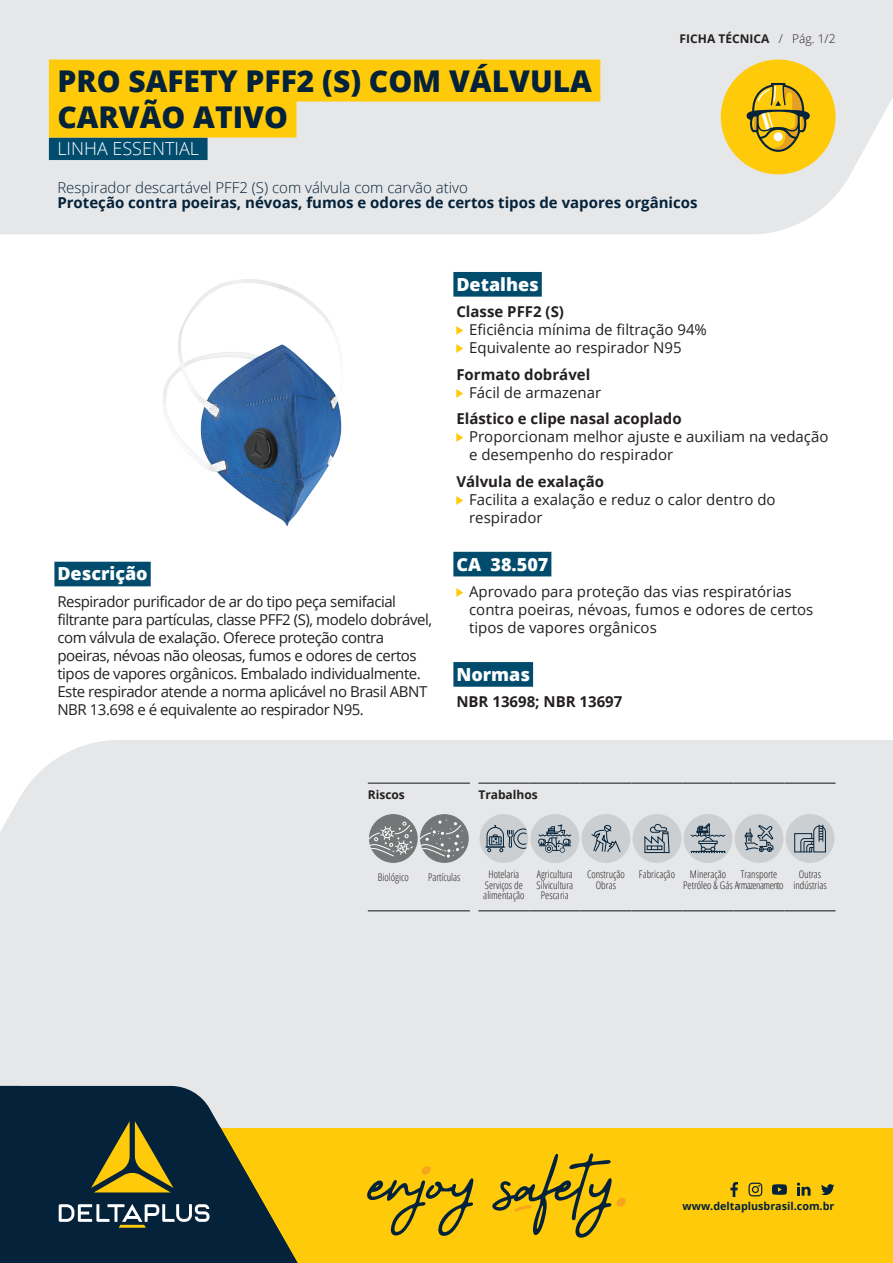
<style>
.page{position:relative;width:893px;height:1263px;background:#fff}
.page>*{position:absolute;margin:0;border:0;box-sizing:border-box;transform-origin:0 0}
.t1{font:800 30px/36px "Open Sans";color:#042239}
.t2{font:800 18px "Open Sans";color:#fff}
.t3{font:300 18px "Open Sans";color:#fff}
.t4{font:15px/18px "Open Sans";letter-spacing:-.03em;color:#231f20}
.t5{font:15px/18px "Open Sans";color:#231f20}
.t6{font:700 15px "Open Sans";color:#231f20}
.t7{font:700 15px "Open Sans";color:#042239}
.t8{font:300 15px "Open Sans";color:#042239}
.t9{font:700 12px "Open Sans";color:#231f20}
.t10{font:300 12px "Open Sans";color:#231f20}
.t11{font:700 10.8px "Open Sans";color:#042239}
.t12{font:300 10.5px/10.5px "Open Sans Condensed";color:#231f20;text-align:center}
.t13{font:300 10.5px "Open Sans Condensed";letter-spacing:-.05em;color:#231f20}
.t14{font:9px "Arrows";color:#feca0a}
</style>
<div class="page">
<div style="left:0;top:740px;width:893px;height:388px;background:#e6e7e9"></div>
<div style="left:0;top:0;width:893px;height:234px;background:#e6e7e9"></div>
<div style="left:453px;top:272px;width:89px;height:25px;background:#014b6c"></div>
<div style="left:453px;top:552px;width:98px;height:24px;background:#014b6c"></div>
<div style="left:453px;top:662px;width:80px;height:25px;background:#014b6c"></div>
<div style="left:54px;top:562px;width:97px;height:24px;background:#014b6c"></div>
<img style="left:163px;top:279px;width:179px;height:247px">
<div style="left:615px;top:1128px;width:278px;height:135px;background:#feca0a"></div>
<div style="left:130px;top:1128px;width:522px;height:135px;background:#feca0a"></div>
<div style="left:616px;top:1198px;width:10px;height:9px;background:#f9a51b;border-radius:3px"></div>
<div style="left:422px;top:1166px;width:9px;height:9px;background:#f9a51b;border-radius:3px"></div>
<svg style="left:367px;top:1178px;width:106px;height:58px"></svg>
<svg style="left:492px;top:1153px;width:120px;height:85px"></svg>
<svg style="left:730px;top:1182px;width:8px;height:15px"></svg>
<svg style="left:748px;top:1182px;width:14px;height:14px"></svg>
<svg style="left:772px;top:1184px;width:15px;height:11px"></svg>
<svg style="left:797px;top:1182px;width:13px;height:14px"></svg>
<svg style="left:821px;top:1184px;width:13px;height:11px"></svg>
<svg style="left:0;top:1086px;width:310px;height:177px;background:#3f4e42"></svg>
<svg style="left:91px;top:1121px;width:82px;height:71px"></svg>
<svg style="left:59px;top:1204px;width:150px;height:24px;background:#526571"></svg>
<div style="left:721px;top:60px;width:115px;height:114px;background:#feca0a;border-radius:50%"></div>
<svg style="left:747px;top:83px;width:63px;height:69px"></svg>
<hr style="left:478px;top:782px;width:51px;height:2px;background:#57585a">
<hr style="left:529px;top:782px;width:51px;height:2px;background:#57585a">
<hr style="left:580px;top:782px;width:51px;height:2px;background:#57585a">
<hr style="left:631px;top:782px;width:51px;height:2px;background:#57585a">
<hr style="left:682px;top:782px;width:51px;height:2px;background:#57585a">
<hr style="left:733px;top:782px;width:51px;height:2px;background:#57585a">
<hr style="left:784px;top:782px;width:52px;height:2px;background:#57585a">
<hr style="left:478px;top:910px;width:51px;height:1px;background:#57585a">
<hr style="left:529px;top:910px;width:51px;height:1px;background:#57585a">
<hr style="left:580px;top:910px;width:51px;height:1px;background:#57585a">
<hr style="left:631px;top:910px;width:51px;height:1px;background:#57585a">
<hr style="left:682px;top:910px;width:51px;height:1px;background:#57585a">
<hr style="left:733px;top:910px;width:51px;height:1px;background:#57585a">
<hr style="left:784px;top:910px;width:52px;height:1px;background:#57585a">
<div style="left:479px;top:814px;width:49px;height:49px;background:#cccfd1;border-radius:50%"></div>
<svg style="left:485px;top:825px;width:41px;height:29px"></svg>
<div style="left:530px;top:814px;width:49px;height:49px;background:#cccfd1;border-radius:50%"></div>
<svg style="left:538px;top:824px;width:34px;height:29px"></svg>
<div style="left:581px;top:814px;width:49px;height:49px;background:#cccfd1;border-radius:50%"></div>
<svg style="left:591px;top:824px;width:30px;height:28px"></svg>
<div style="left:632px;top:814px;width:49px;height:49px;background:#cccfd1;border-radius:50%"></div>
<svg style="left:644px;top:824px;width:26px;height:29px"></svg>
<div style="left:684px;top:814px;width:48px;height:49px;background:#cccfd1;border-radius:50%"></div>
<svg style="left:690px;top:823px;width:36px;height:30px"></svg>
<div style="left:735px;top:814px;width:48px;height:49px;background:#cccfd1;border-radius:50%"></div>
<svg style="left:744px;top:825px;width:30px;height:27px"></svg>
<div style="left:786px;top:814px;width:48px;height:49px;background:#cccfd1;border-radius:50%"></div>
<svg style="left:794px;top:825px;width:32px;height:28px"></svg>
<hr style="left:368px;top:782px;width:51px;height:2px;background:#57585a">
<hr style="left:419px;top:782px;width:51px;height:2px;background:#57585a">
<hr style="left:368px;top:910px;width:51px;height:1px;background:#57585a">
<hr style="left:419px;top:910px;width:51px;height:1px;background:#57585a">
<div style="left:369px;top:814px;width:49px;height:49px;background:#747778;border-radius:24px"></div>
<svg style="left:369px;top:822px;width:44px;height:35px"></svg>
<div style="left:420px;top:814px;width:49px;height:49px;background:#747778;border-radius:24px"></div>
<svg style="left:420px;top:820px;width:44px;height:38px"></svg>
<div style="left:49px;top:138px;width:159px;height:22px;background:#014b6c"></div>
<div style="left:49px;top:60px;width:551px;height:42px;background:#feca0a"></div>
<div style="left:49px;top:96px;width:247px;height:42px;background:#feca0a"></div>
<h1 class="t1" style="left:57px;top:61px;width:536px">PRO SAFETY PFF2 (S) COM VÁLVULA<br>CARVÃO ATIVO</h1>
<p class="t3" style="left:57px;top:136px;width:143px">LINHA ESSENTIAL</p>
<p class="t9" style="left:680px;top:30px;width:91px">FICHA TÉCNICA</p>
<p class="t10" style="left:779px;top:30px;width:6px">/</p>
<p class="t8" style="left:57px;top:177px;width:412px">Respirador descartável PFF2 S( ) com válvula com carvão ativo</p>
<p class="t7" style="left:57px;top:192px;width:642px">Proteção contra poeiras, névoas, fumos e odores de certos tipos de vapores orgânicos</p>
<p class="t10" style="left:792px;top:30px;width:45px">Pág. 1/2</p>
<p class="t2" style="left:456px;top:270px;width:84px">Detalhes</p>
<p class="t6" style="left:456px;top:301px;width:109px">Classe PFF2 (S(</p>
<p class="t5" style="left:469px;top:320px;width:239px">Eficiência mínima de filtração 94%</p>
<p class="t14" style="left:456px;top:327px;width:9px">U</p>
<p class="t5" style="left:469px;top:338px;width:214px">Equivalente ao respirador N95</p>
<p class="t14" style="left:456px;top:345px;width:9px">U</p>
<p class="t6" style="left:456px;top:364px;width:135px">Formato dobrável</p>
<p class="t5" style="left:469px;top:383px;width:134px">Fácil de armazenar</p>
<p class="t14" style="left:456px;top:389px;width:9px">U</p>
<p class="t6" style="left:456px;top:408px;width:227px">Elástico e clipe nasal acoplado</p>
<p class="t5" style="left:469px;top:427px;width:361px">Proporcionam melhor ajuste e auxiliam na vedação</p>
<p class="t14" style="left:456px;top:434px;width:9px">U</p>
<p class="t2" style="left:57px;top:560px;width:92px">Descrição</p>
<p class="t4" style="left:57px;top:592px;width:376px">Respirador purificador de ar do tipo peça semifacial filtrante para partículas, classe PFF2 ,)S( modelo dobrável, com válvula de exalação. Oferece proteção contra poeiras, névoas não oleosas, fumos e odores de certos tipos de vapores orgânicos. Embalado individualmente.<br>Este respirador atende a norma aplicável no Brasil ABNT NBR 13.698 ée equivalente ao respirador N95.</p>
<p class="t5" style="left:469px;top:445px;width:206px">e desempenho do respirador</p>
<p class="t6" style="left:456px;top:471px;width:149px">Válvula de exalação</p>
<p class="t5" style="left:469px;top:490px;width:308px">Facilita a exalação e reduz o calor dentro do</p>
<p class="t14" style="left:456px;top:496px;width:9px">U</p>
<p class="t5" style="left:469px;top:508px;width:75px">respirador</p>
<p class="t2" style="left:490px;top:550px;width:59px">38.507</p>
<p class="t2" style="left:456px;top:550px;width:26px">CA</p>
<p class="t5" style="left:469px;top:582px;width:324px">Aprovado para proteção das vias respiratórias</p>
<p class="t14" style="left:456px;top:589px;width:9px">U</p>
<p class="t5" style="left:469px;top:600px;width:346px">contra poeiras, névoas, fumos e odores de certos tipos de vapores orgânicos</p>
<p class="t2" style="left:456px;top:660px;width:75px">Normas</p>
<p class="t6" style="left:456px;top:691px;width:168px">NBR 13698; NBR 13697</p>
<p class="t9" style="left:368px;top:786px;width:39px">Riscos</p>
<p class="t9" style="left:478px;top:786px;width:61px">Trabalhos</p>
<p class="t12" style="left:378px;top:871px;width:32px">Biológico</p>
<p class="t12" style="left:428px;top:871px;width:34px">Partículas</p>
<p class="t12" style="left:483px;top:869px;width:43px">Hotelaria<br>Serviços de alimentação</p>
<p class="t12" style="left:537px;top:869px;width:38px">Agricultura<br>Silvicultura<br>Pescaria</p>
<p class="t12" style="left:587px;top:869px;width:39px">Construção<br>Obras</p>
<p class="t12" style="left:690px;top:869px;width:38px">Mineração</p>
<p class="t12" style="left:639px;top:869px;width:38px">Fabricação</p>
<p class="t12" style="left:741px;top:869px;width:38px">Transporte</p>
<p class="t12" style="left:793px;top:869px;width:35px">Outras indústrias</p>
<p class="t13" style="left:683px;top:878px;width:102px">Petróleo &amp; Gás Armazenamento</p>
<p class="t11" style="left:683px;top:1198px;width:153px">www.deltaplusbrasil.com.br</p>
</div>
